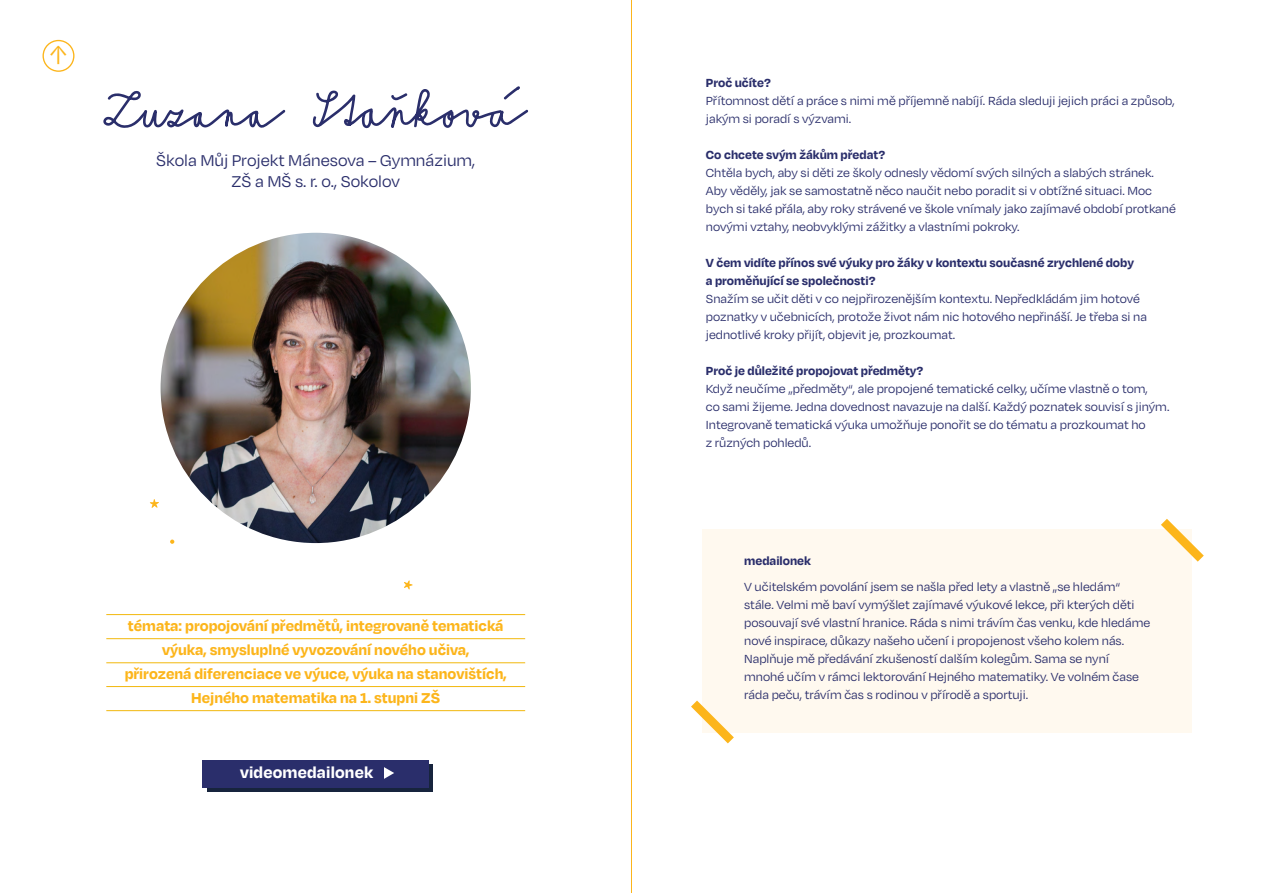
<style>
.page{position:relative;width:1263px;height:893px;background:#fff}
.page>*{position:absolute;margin:0;border:0;box-sizing:border-box;transform-origin:0 0}
.t1{font:26.7px "Degular";color:#fcb51b}
.t2{font:18px/21px "Degular";color:#2a2e6b;text-align:center}
.t3{font:700 18px "Degular";letter-spacing:.01em;color:#fff}
.t4{font:700 16.5px/24px "Degular";color:#fcb51b;text-align:center}
.t5{font:13.5px/18px "Degular";color:#2a2e6b}
.t6{font:700 13.5px/18px "Degular";color:#2a2e6b}
</style>
<div class="page">
<div style="left:207px;top:764px;width:225px;height:28px;background:linear-gradient(to right,#17243d,#17243d)"></div>
<div style="left:203px;top:760px;width:226px;height:27px;background:#2a2e6b"></div>
<svg style="left:384px;top:767px;width:10px;height:12px"></svg>
<div style="left:703px;top:529px;width:489px;height:203px;background:#fff9ef"></div>
<img style="left:161px;top:233px;width:310px;height:310px;border-radius:155px">
<svg style="left:1161px;top:519px;width:43px;height:43px"></svg>
<svg style="left:691px;top:701px;width:43px;height:42px"></svg>
<svg style="left:103px;top:91px;width:183px;height:37px"></svg>
<svg style="left:312px;top:86px;width:216px;height:43px"></svg>
<hr style="left:106px;top:638px;width:419px;height:1px;background:#f2b80d">
<hr style="left:106px;top:662px;width:419px;height:1px;background:#f2b80d">
<hr style="left:106px;top:686px;width:419px;height:1px;background:#f2b80d">
<hr style="left:106px;top:614px;width:419px;height:1px;background:#f2b80d">
<hr style="left:106px;top:710px;width:419px;height:1px;background:#f2b80d">
<svg style="left:150px;top:499px;width:9px;height:9px"></svg>
<svg style="left:404px;top:580px;width:9px;height:9px"></svg>
<svg style="left:170px;top:540px;width:4px;height:4px"></svg>
<hr style="left:631px;top:0;width:1px;height:893px;background:#fcb51b">
<div style="left:43px;top:40px;width:31px;height:32px;border:1px solid #fcb51b;border-radius:50%"></div>
<h1 class="t1" style="left:49px;top:39px;width:20px">↑</h1>
<h2 class="t2" style="left:156px;top:149px;width:320px">Škola Můj Projekt Mánesova – Gymnázium,<br>ZŠ a MŠ s. r. o., Sokolov</h2>
<p class="t4" style="left:125px;top:613px;width:384px">témata: propojování předmětů, integrovaně tematická výuka, smysluplné vyvozování nového učiva,<br>přirozená diferenciace ve výuce, výuka na stanovištích, Hejného matematika na 1. stupni ZŠ</p>
<h2 class="t3" style="left:240px;top:761px;width:135px">videomedailonek</h2>
<p class="t6" style="left:706px;top:73px;width:66px">Proč učíte?</p>
<p class="t5" style="left:706px;top:91px;width:470px">Přítomnost dětí a práce s nimi mě příjemně nabíjí. Ráda sleduji jejich práci a způsob, jakým si poradí s výzvami.</p>
<p class="t6" style="left:706px;top:145px;width:181px">Co chcete svým žákům předat?</p>
<p class="t5" style="left:706px;top:163px;width:471px">Chtěla bych, aby si děti ze školy odnesly vědomí svých silných a slabých stránek.<br>Aby věděly, jak se samostatně něco naučit nebo poradit si v obtížné situaci. Moc bych si také přála, aby roky strávené ve škole vnímaly jako zajímavé období protkané novými vztahy, neobvyklými zážitky a vlastními pokroky.</p>
<p class="t6" style="left:706px;top:253px;width:430px">V čem vidíte přínos své výuky pro žáky v kontextu současné zrychlené doby a proměňující se společnosti?</p>
<p class="t5" style="left:706px;top:289px;width:443px">Snažím se učit děti v co nejpřirozenějším kontextu. Nepředkládám jim hotové poznatky v učebnicích, protože život nám nic hotového nepřináší. Je třeba si na jednotlivé kroky přijít, objevit je, prozkoumat.</p>
<p class="t6" style="left:706px;top:361px;width:219px">Proč je důležité propojovat předměty?</p>
<p class="t5" style="left:706px;top:379px;width:465px">Když neučíme „předměty“, ale propojené tematické celky, učíme vlastně o tom,<br>co sami žijeme. Jedna dovednost navazuje na další. Každý poznatek souvisí s jiným.<br>Integrovaně tematická výuka umožňuje ponořit se do tématu a prozkoumat ho<br>z různých pohledů.</p>
<p class="t6" style="left:744px;top:551px;width:68px">medailonek</p>
<p class="t5" style="left:744px;top:577px;width:408px">V učitelském povolání jsem se našla před lety a vlastně „se hledám“ stále. Velmi mě baví vymýšlet zajímavé výukové lekce, při kterých děti posouvají své vlastní hranice. Ráda s nimi trávím čas venku, kde hledáme nové inspirace, důkazy našeho učení i propojenost všeho kolem nás.<br>Naplňuje mě předávání zkušeností dalším kolegům. Sama se nyní mnohé učím v rámci lektorování Hejného matematiky. Ve volném čase ráda peču, trávím čas s rodinou v přírodě a sportuji.</p>
</div>
